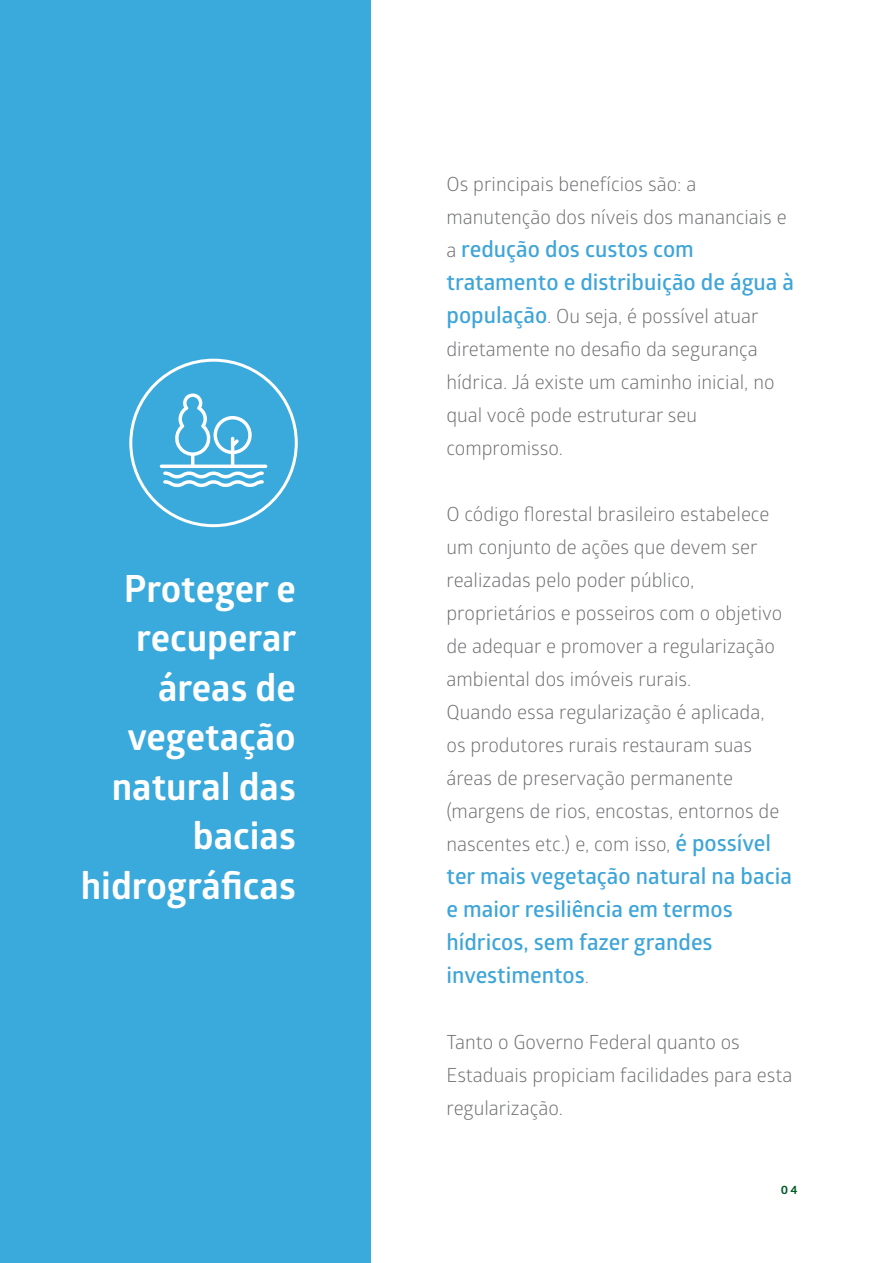
<style>
.page{position:relative;width:893px;height:1263px;background:#fff}
.page>*{position:absolute;margin:0;border:0;box-sizing:border-box;transform-origin:0 0}
.t1{font:700 37.5px/49.5px "Glober";color:#fff;text-align:right}
.t2{font:600 22.5px/33px "Glober";color:#3ea5d8}
.t3{font:19.5px/33px "Glober";color:#6f7073}
.t4{font:700 12px "Glober";color:#005c24}
.s1{font-weight:400;font-size:19.5px;color:#6f7073}
.s2{font-weight:600;font-size:22.5px;color:#3ea5d8}
</style>
<div class="page">
<div style="left:0;top:0;width:370px;height:1263px;background:#3aa9db"></div>
<svg style="left:160px;top:393px;width:107px;height:95px"></svg>
<h1 class="t1" style="left:81px;top:563px;width:217px">Proteger e recuperar áreas de vegetação natural das bacias hidrográficas</h1>
<p class="t3" style="left:446px;top:167px;width:342px">Os principais benefícios são: a manutenção dos níveis dos mananciais e</p>
<p class="t2" style="left:446px;top:232px;width:349px"><span class="s1">a</span> redução dos custos com tratamento e distribuição de água à</p>
<p class="t3" style="left:446px;top:299px;width:330px"><span class="s2">população</span>. Ou seja, é possível atuar diretamente no desafio da segurança hídrica. Já existe um caminho inicial, no qual você pode estruturar seu compromisso.</p>
<p class="t3" style="left:446px;top:497px;width:337px">O código florestal brasileiro estabelece um conjunto de ações que devem ser realizadas pelo poder público, proprietários e posseiros com o objetivo de adequar e promover a regularização ambiental dos imóveis rurais.<br>Quando essa regularização é aplicada, os produtores rurais restauram suas áreas de preservação permanente (margens de rios, encostas, entornos de nascentes etc.) e, com isso, <span class="s2">é possível</span></p>
<p class="t2" style="left:446px;top:859px;width:347px">ter mais vegetação natural na bacia e maior resiliência em termos hídricos, sem fazer grandes investimentos<span class="s1">.</span></p>
<p class="t3" style="left:446px;top:1025px;width:347px">Tanto o Governo Federal quanto os<br>Estaduais propiciam facilidades para esta regularização.</p>
<p class="t4" style="left:781px;top:1181px;width:18px">04</p>
</div>
